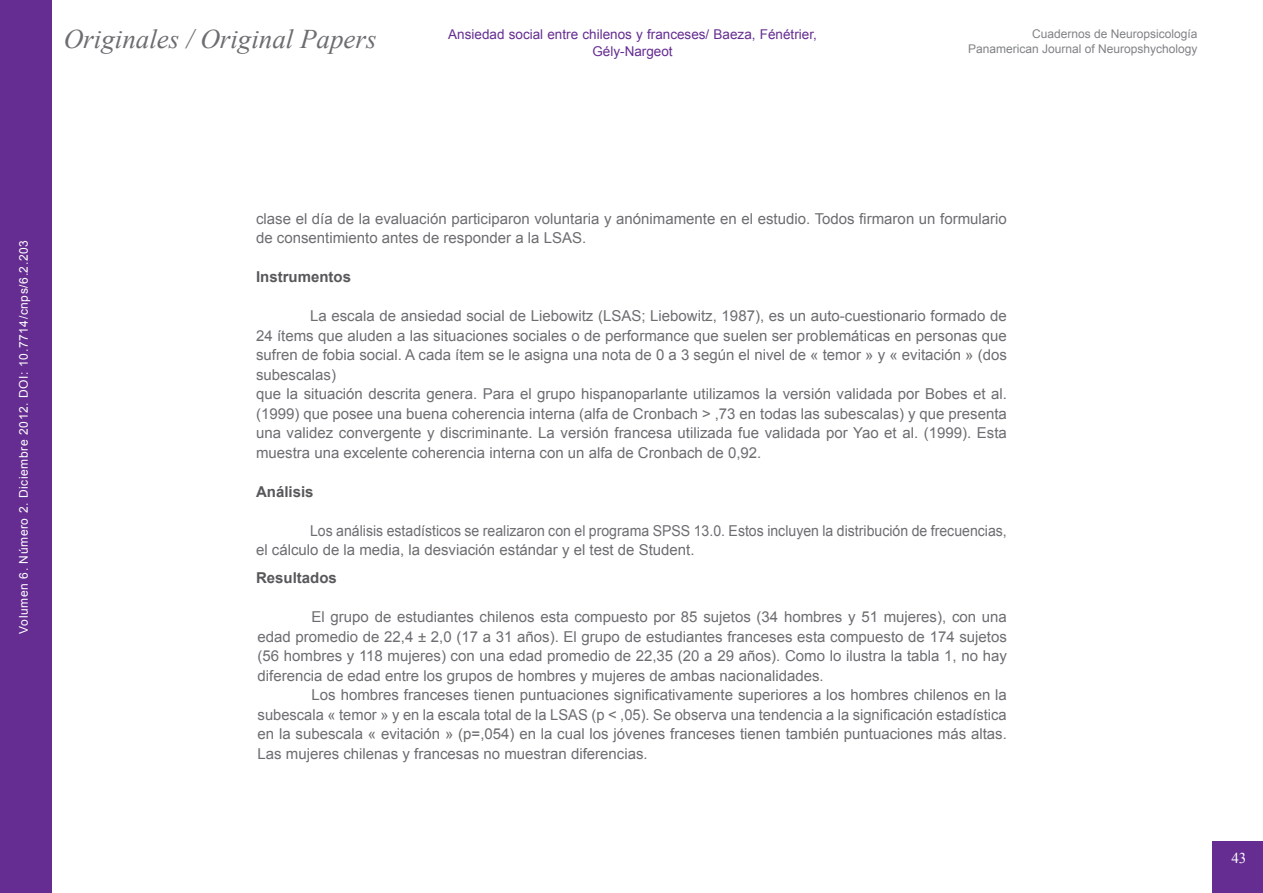
<style>
.page{position:relative;width:1263px;height:893px;background:#fff}
.page>*{position:absolute;margin:0;border:0;box-sizing:border-box;transform-origin:0 0}
.t1{font:italic 27px "Times New Roman";color:#6c6d70}
.t2{font:15px/19.5px "Arial";color:#6c6d70;text-align:justify}
.t3{font:15px "Arial";color:#6c6d70;scale:.94 1}
.t4{font:700 15px "Arial";color:#57585a}
.t5{font:15px "Times New Roman";color:#fff}
.t6{font:13.5px/16.5px "Arial";color:#652d91;text-align:center}
.t7{font:12px "Arial";color:#808285}
.t8{font:12px "Arial";letter-spacing:.05em;color:#fff}
</style>
<div class="page">
<div style="left:0;top:0;width:51px;height:893px;background:#652d91"></div>
<div style="left:1212px;top:842px;width:51px;height:51px;background:#652d91"></div>
<p class="t1" style="left:64px;top:21px;width:314px">Originales / Original Papers</p>
<p class="t6" style="left:448px;top:27px;width:370px">Ansiedad social entre chilenos y franceses/ Baeza, Fénétrier,<br>Gély-Nargeot</p>
<p class="t7" style="left:1032px;top:26px;width:167px">Cuadernos de Neuropsicología</p>
<p class="t7" style="left:968px;top:41px;width:231px">Panamerican Journal of Neuropshychology</p>
<p class="t8" style="left:16px;top:634px;width:395px;rotate:-90deg">Volumen 6. Número 2. Diciembre 2012. DOI: 10.7714/cnps/6.2.203</p>
<p class="t2" style="left:256px;top:209px;width:752px">clase el día de la evaluación participaron voluntaria y anónimamente en el estudio. Todos firmaron un formulario de consentimiento antes de responder a la LSAS.</p>
<p class="t4" style="left:256px;top:267px;width:97px">Instrumentos</p>
<p class="t2" style="left:256px;top:306px;width:752px;text-indent:54px">La escala de ansiedad social de Liebowitz (LSAS; Liebowitz, 1987), es un auto-cuestionario formado de 24 ítems que aluden a las situaciones sociales o de performance que suelen ser problemáticas en personas que sufren de fobia social. A cada ítem se le asigna una nota de 0 a 3 según el nivel de « temor » y « evitación » (dos subescalas)</p>
<p class="t2" style="left:256px;top:384px;width:752px">que la situación descrita genera. Para el grupo hispanoparlante utilizamos la versión validada por Bobes et al. (1999) que posee una buena coherencia interna (alfa de Cronbach &gt; ,73 en todas las subescalas) y que presenta una validez convergente y discriminante. La versión francesa utilizada fue validada por Yao et al. (1999). Esta muestra una excelente coherencia interna con un alfa de Cronbach de 0,92.</p>
<p class="t4" style="left:256px;top:481px;width:59px">Análisis</p>
<p class="t3" style="left:310px;top:520px;width:743px">Los análisis estadísticos se realizaron con el programa SPSS 13.0. Estos incluyen la distribución de frecuencias,</p>
<p class="t2" style="left:256px;top:540px;width:440px">el cálculo de la media, la desviación estándar y el test de Student.</p>
<p class="t4" style="left:256px;top:568px;width:82px">Resultados</p>
<p class="t2" style="left:258px;top:607px;width:751px;text-indent:54px">El grupo de estudiantes chilenos esta compuesto por 85 sujetos (34 hombres y 51 mujeres), con una edad promedio de 22,4 ± 2,0 (17 a 31 años). El grupo de estudiantes franceses esta compuesto de 174 sujetos (56 hombres y 118 mujeres) con una edad promedio de 22,35 (20 a 29 años). Como lo ilustra la tabla 1, no hay diferencia de edad entre los grupos de hombres y mujeres de ambas nacionalidades.</p>
<p class="t2" style="left:258px;top:685px;width:751px;text-align:right">Los hombres franceses tienen puntuaciones significativamente superiores a los hombres chilenos en la subescala « temor » y en la escala total de la LSAS (p &lt; ,05). Se observa una tendencia a la significación estadística</p>
<p class="t2" style="left:258px;top:724px;width:751px">en la subescala « evitación » (p=,054) en la cual los jóvenes franceses tienen también puntuaciones más altas.<br>Las mujeres chilenas y francesas no muestran diferencias.</p>
<p class="t5" style="left:1231px;top:848px;width:16px">43</p>
</div>
